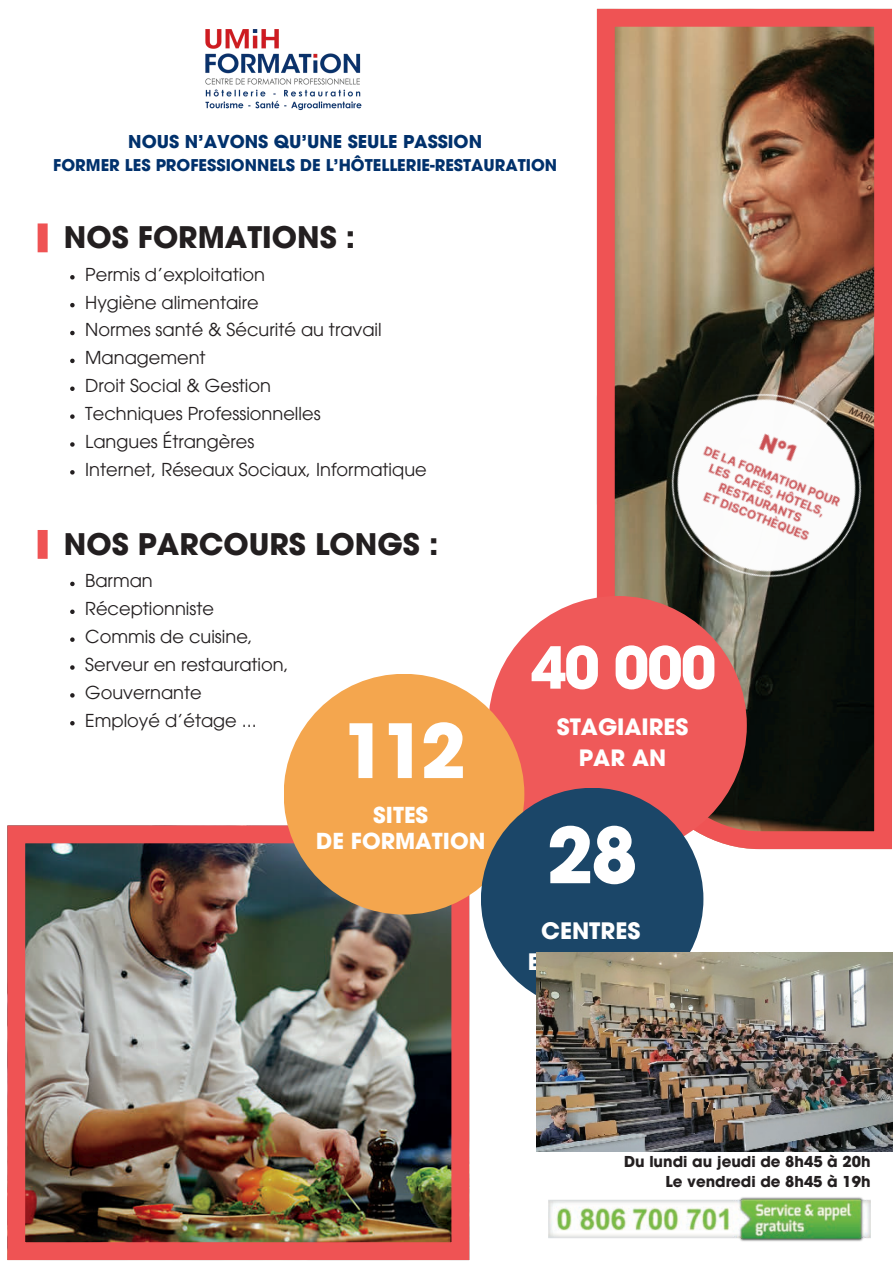
<style>
.page{position:relative;width:893px;height:1263px;background:#fff}
.page>*{position:absolute;margin:0;border:0;box-sizing:border-box;transform-origin:0 0}
.t1{font:700 76.35px "ITC Avant Garde Pro";color:#fff}
.t2{font:700 74.1px "ITC Avant Garde Pro";color:#fff}
.t3{font:700 57.45px "ITC Avant Garde Pro";color:#fff}
.t4{font:700 29.7px "ITC Avant Garde Pro";color:#231f20}
.t5{font:700 22.65px "ITC Avant Garde Pro";color:#fff}
.t6{font:700 22.5px/30.8px "ITC Avant Garde Pro";color:#fff;text-align:center}
.t7{font:700 22.05px/25.5px "ITC Avant Garde Pro";color:#fff;text-align:center}
.t8{font:17.85px/27.9px "ITC Avant Garde Pro";color:#231f20}
.t9{font:700 17.7px "ITC Avant Garde Pro";color:#01316c}
.t10{font:700 16.2px "ITC Avant Garde Pro";color:#01316c}
.t11{font:700 15px/20.1px "ITC Avant Garde Pro";color:#231f20;text-align:right}
</style>
<div class="page">
<img style="left:7px;top:825px;width:462px;height:435px">
<svg style="left:597px;top:9px;width:295px;height:840px;background:#8c5b49"></svg>
<img style="left:608px;top:329px;width:284px;height:315px">
<svg style="left:70px;top:582px;width:5px;height:4px"></svg>
<svg style="left:70px;top:609px;width:5px;height:5px"></svg>
<svg style="left:70px;top:637px;width:5px;height:5px"></svg>
<svg style="left:70px;top:665px;width:5px;height:5px"></svg>
<svg style="left:70px;top:693px;width:5px;height:5px"></svg>
<svg style="left:70px;top:721px;width:5px;height:4px"></svg>
<img style="left:549px;top:1197px;width:322px;height:45px">
<div style="left:488px;top:596px;width:259px;height:258px;background:#ef5959;border-radius:129px"></div>
<div style="left:284px;top:674px;width:240px;height:240px;background:#f4a64e;border-radius:120px"></div>
<div style="left:38px;top:223px;width:10px;height:29px;background:#ef5354"></div>
<div style="left:481px;top:788px;width:222px;height:222px;background:#1b4668;border-radius:111px"></div>
<div style="left:38px;top:530px;width:10px;height:29px;background:#ef5354"></div>
<img style="left:205px;top:29px;width:157px;height:82px">
<svg style="left:70px;top:275px;width:5px;height:4px"></svg>
<svg style="left:70px;top:303px;width:5px;height:4px"></svg>
<svg style="left:70px;top:331px;width:5px;height:4px"></svg>
<svg style="left:70px;top:359px;width:5px;height:4px"></svg>
<svg style="left:70px;top:386px;width:5px;height:5px"></svg>
<svg style="left:70px;top:414px;width:5px;height:5px"></svg>
<svg style="left:70px;top:442px;width:5px;height:5px"></svg>
<svg style="left:70px;top:470px;width:5px;height:5px"></svg>
<img style="left:536px;top:952px;width:357px;height:200px">
<p class="t9" style="left:128px;top:130px;width:355px">NOUS N’AVONS QU’UNE SEULE PASSION</p>
<p class="t10" style="left:53px;top:155px;width:505px">FORMER LES PROFESSIONNELS DE L’HÔTELLERIE-RESTAURATION</p>
<h3 class="t4" style="left:64px;top:218px;width:293px">NOS FORMATIONS :</h3>
<p class="t8" style="left:85px;top:260px;width:343px">Permis d’exploitation<br>Hygiène alimentaire<br>Normes santé &amp; Sécurité au travail<br>Management<br>Droit Social &amp; Gestion<br>Techniques Professionnelles<br>Langues Étrangères<br>Internet, Réseaux Sociaux, Informatique</p>
<h3 class="t4" style="left:64px;top:524px;width:376px">NOS PARCOURS LONGS :</h3>
<p class="t8" style="left:85px;top:566px;width:205px">Barman<br>Réceptionniste<br>Commis de cuisine,<br>Serveur en restauration,<br>Gouvernante<br>Employé d’étage ...</p>
<h2 class="t2" style="left:342px;top:701px;width:126px">112</h2>
<p class="t7" style="left:316px;top:802px;width:171px">SITES<br>DE FORMATION</p>
<h3 class="t3" style="left:531px;top:629px;width:187px">40 000</h3>
<p class="t6" style="left:557px;top:711px;width:133px">STAGIAIRES<br>PAR AN</p>
<h1 class="t1" style="left:546px;top:804px;width:93px">28</h1>
<p class="t5" style="left:541px;top:915px;width:101px">CENTRES</p>
<p class="t11" style="left:624px;top:1151px;width:248px">Du lundi au jeudi de 8h45 à 20h<br>Le vendredi de 8h45 à 19h</p>
</div>
